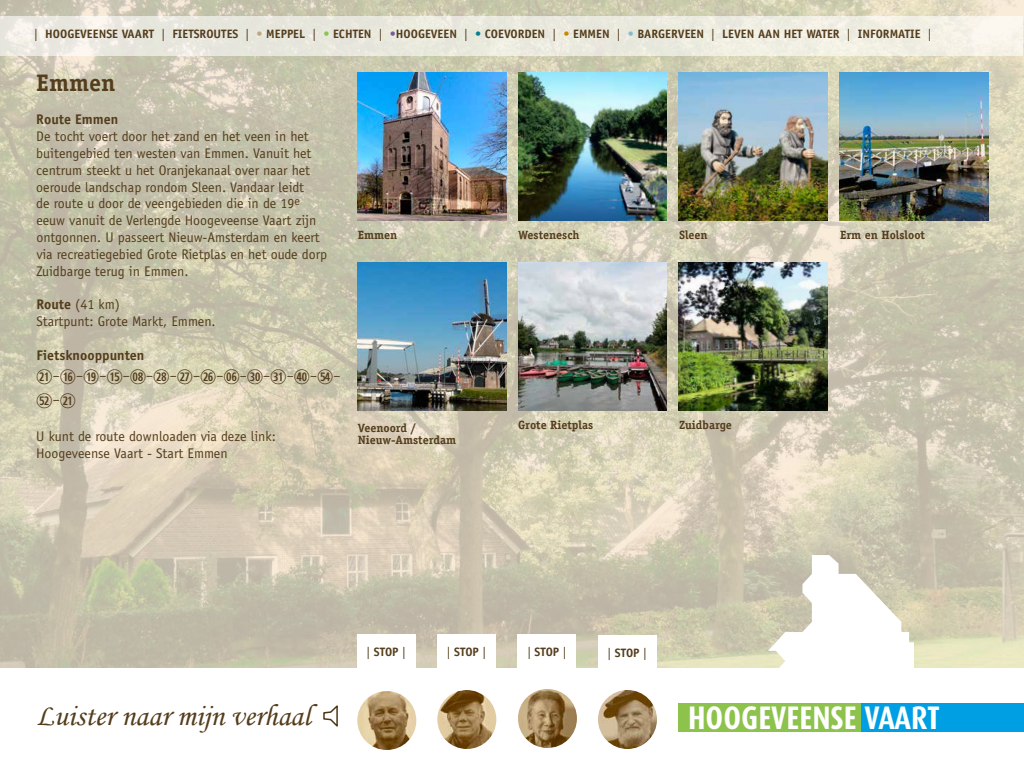
<style>
.page{position:relative;width:1024px;height:768px;background:#fff}
.page>*{position:absolute;margin:0;border:0;box-sizing:border-box;transform-origin:0 0}
.t1{font:700 32.6px "Dax Condensed";color:#fff}
.t2{font:30.6px "Monotype Corsiva";color:#543d1c}
.t3{font:700 24px "Officina Serif";color:#543d1c}
.t4{font:20px/24px "Combi Numerals";color:#533c1b}
.t5{font:14px/16.8px "Officina Sans";color:#543d1c}
.t6{font:700 14px "Officina Sans";color:#533c1b}
.t7{font:700 14px "Officina Sans";color:#543d1c}
.t8{font:700 12.2px "Officina Sans";color:#543d1c}
.t9{font:700 12px/12px "Officina Serif";color:#543d1c}
.s1{font-weight:400}
.s2{color:#bea782}
.s3{color:#8dc34c}
.s4{color:#755da0}
.s5{color:#008092}
.s6{color:#ca8700}
.s7{color:#80bfc8}
.s8{font-weight:700;color:#533c1b}
</style>
<div class="page">
<img style="left:0;top:0;width:1024px;height:668px">
<img style="left:357px;top:72px;width:149px;height:149px">
<img style="left:357px;top:262px;width:149px;height:149px">
<img style="left:518px;top:72px;width:149px;height:149px">
<img style="left:518px;top:262px;width:149px;height:149px">
<img style="left:679px;top:72px;width:149px;height:149px">
<img style="left:679px;top:262px;width:149px;height:149px">
<img style="left:839px;top:72px;width:149px;height:149px">
<svg style="left:0;top:16px;width:1024px;height:40px;background:#ecebe1"></svg>
<div style="left:357px;top:634px;width:59px;height:35px;background:#fff"></div>
<div style="left:437px;top:634px;width:59px;height:35px;background:#fff"></div>
<img style="left:357px;top:691px;width:59px;height:59px;border-radius:30px">
<img style="left:437px;top:690px;width:59px;height:59px;border-radius:29px">
<svg style="left:323px;top:705px;width:15px;height:22px"></svg>
<div style="left:518px;top:634px;width:58px;height:35px;background:#fff"></div>
<div style="left:598px;top:635px;width:59px;height:35px;background:#fff"></div>
<img style="left:518px;top:689px;width:59px;height:59px;border-radius:30px">
<img style="left:598px;top:690px;width:59px;height:59px;border-radius:30px">
<div style="left:678px;top:703px;width:184px;height:29px;background:#8dc34c"></div>
<div style="left:861px;top:703px;width:163px;height:29px;background:#009fe3"></div>
<svg style="left:768px;top:555px;width:146px;height:113px"></svg>
<p class="t8" style="left:34px;top:26px;width:899px"><span class="s1">|</span> HOOGEVEENSE VAART <span class="s1">|</span> FIETSROUTES <span class="s1">|</span> <span class="s2">•</span> MEPPEL <span class="s1">|</span> <span class="s3">•</span> ECHTEN <span class="s1">|</span> <span class="s4">•</span>HOOGEVEEN <span class="s1">|</span> <span class="s5">•</span> COEVORDEN <span class="s1">|</span> <span class="s6">•</span> EMMEN <span class="s1">|</span> <span class="s7">•</span> BARGERVEEN <span class="s1">|</span> LEVEN AAN HET WATER <span class="s1">|</span> INFORMATIE <span class="s1">|</span></p>
<h3 class="t3" style="left:36px;top:68px;width:81px">Emmen</h3>
<p class="t7" style="left:36px;top:111px;width:83px">Route Emmen</p>
<p class="t5" style="left:36px;top:128px;width:292px">De tocht voert door het zand en het veen in het buitengebied ten westen van Emmen. Vanuit het centrum steekt u het Oranjekanaal over naar het oeroude landschap rondom Sleen. Vandaar leidt<br>de route u door de veengebieden die in de 19<sup>e </sup>eeuw vanuit de Verlengde Hoogeveense Vaart zijn ontgonnen. U passeert Nieuw-Amsterdam en keert via recreatiegebied Grote Rietplas en het oude dorp Zuidbarge terug in Emmen.</p>
<p class="t5" style="left:36px;top:296px;width:181px"><span class="s8">Route</span> (41 km)<br>Startpunt: Grote Markt, Emmen.</p>
<p class="t6" style="left:36px;top:346px;width:110px">Fietsknooppunten</p>
<h3 class="t4" style="left:36px;top:366px;width:306px">2!<sup>–</sup>1^<sup>–</sup>1(<sup>–</sup>1%<sup>–</sup>0*<sup>–</sup>2*<sup>–</sup>2&amp;<sup>–</sup>2^<sup>–</sup>0^<sup>–</sup>3)<sup>–</sup>3!<sup>–</sup>4)<sup>–</sup>5$<sup>–<br></sup>5@<sup>–</sup>2!</h3>
<p class="t5" style="left:36px;top:428px;width:241px">U kunt de route downloaden via deze link:<br>Hoogeveense Vaart - Start Emmen</p>
<p class="t9" style="left:358px;top:229px;width:41px">Emmen</p>
<p class="t9" style="left:358px;top:422px;width:100px">Veenoord /<br>Nieuw-Amsterdam</p>
<p class="t9" style="left:518px;top:229px;width:63px">Westenesch</p>
<p class="t9" style="left:518px;top:419px;width:77px">Grote Rietplas</p>
<p class="t9" style="left:679px;top:229px;width:30px">Sleen</p>
<p class="t9" style="left:679px;top:419px;width:54px">Zuidbarge</p>
<p class="t9" style="left:840px;top:229px;width:87px">Erm en Holsloot</p>
<h2 class="t2" style="left:36px;top:698px;width:276px">Luister naar mijn verhaal</h2>
<p class="t8" style="left:367px;top:645px;width:41px"><span class="s1">|</span> stop <span class="s1">|</span></p>
<p class="t8" style="left:447px;top:645px;width:41px"><span class="s1">|</span> stop <span class="s1">|</span></p>
<p class="t8" style="left:527px;top:645px;width:41px"><span class="s1">|</span> stop <span class="s1">|</span></p>
<p class="t8" style="left:608px;top:646px;width:41px"><span class="s1">|</span> stop <span class="s1">|</span></p>
<h1 class="t1" style="left:688px;top:700px;width:253px">HOOGEVEENSE VAART</h1>
</div>
